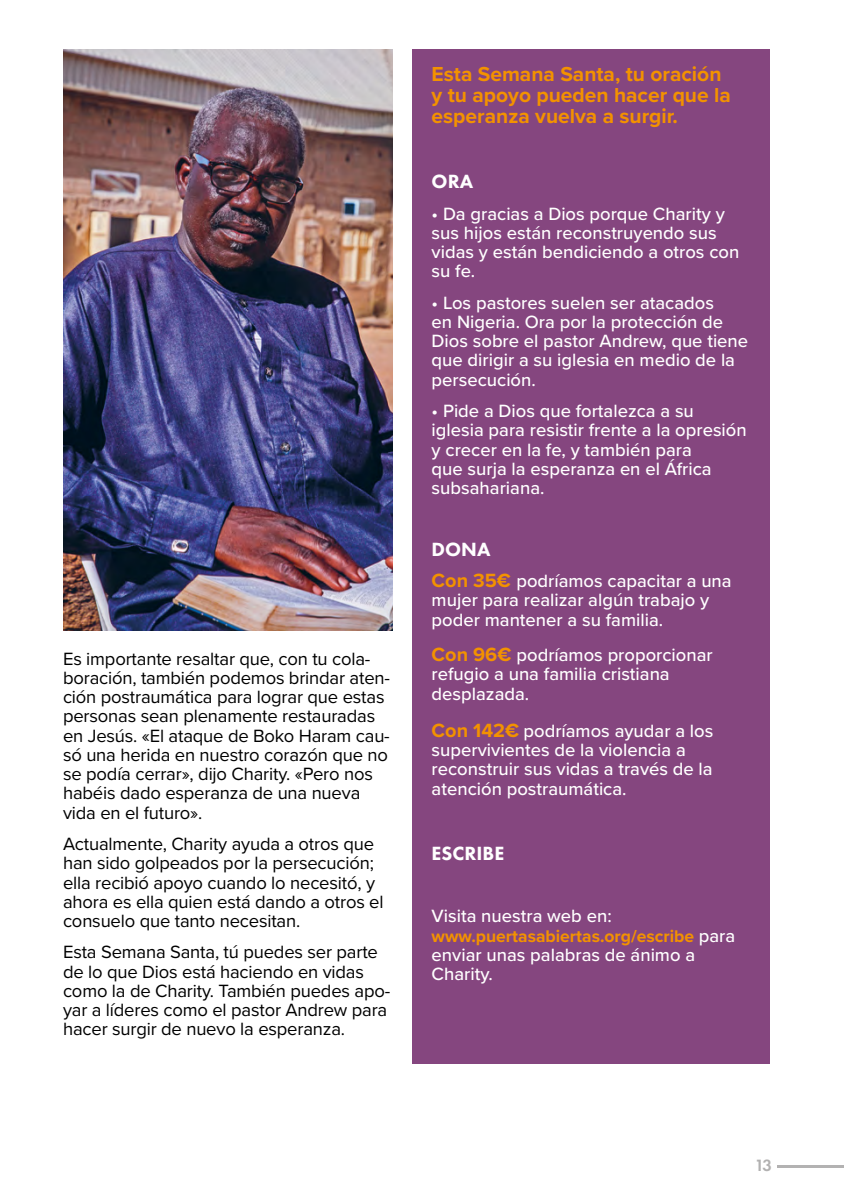
<style>
.page{position:relative;width:844px;height:1191px;background:#fff}
.page>*{position:absolute;margin:0;border:0;box-sizing:border-box;transform-origin:0 0}
.t1{font:700 21px/21px "Proxima Nova";color:#f39200}
.t2{font:800 19.78px "Futura PT";color:#fff}
.t3{font:500 18.38px/19.2px "Proxima Nova";color:#fff}
.t4{font:18.38px/19.2px "Proxima Nova";letter-spacing:-.01em;color:#000}
.t5{font:700 17.5px "Proxima Nova";color:#f39200}
.t6{font:600 16.97px "Futura PT";color:#b2b1b1}
.s1{font-weight:700;font-size:19.78px;color:#f39200}
.s2{font-weight:500;font-size:18.38px;color:#fff}
</style>
<div class="page">
<hr style="left:777px;top:1165px;width:66px;height:2px;background:#b3b2b2">
<div style="left:411px;top:50px;width:358px;height:1013px;background:#85467f"></div>
<img style="left:63px;top:50px;width:329px;height:580px">
<p class="t4" style="left:63px;top:648px;width:328px">Es importante resaltar que, con tu cola&shy;boración, también podemos brindar aten&shy;ción postraumática para lograr que estas personas sean plenamente restauradas en Jesús. «El ataque de Boko Haram cau&shy;só una herida en nuestro corazón que no se podía cerrar», dijo Charity. «Pero nos habéis dado esperanza de una nueva vida en el futuro».</p>
<p class="t4" style="left:63px;top:833px;width:322px">Actualmente, Charity ayuda a otros que han sido golpeados por la persecución; ella recibió apoyo cuando lo necesitó, y ahora es ella quien está dando a otros el consuelo que tanto necesitan.</p>
<p class="t4" style="left:63px;top:941px;width:328px">Esta Semana Santa, tú puedes ser parte de lo que Dios está haciendo en vidas como la de Charity. También puedes apo&shy;yar a líderes como el pastor Andrew para hacer surgir de nuevo la esperanza.</p>
<p class="t1" style="left:431px;top:63px;width:300px">Esta Semana Santa, tu oración y tu apoyo pueden hacer que la esperanza vuelva a surgir.</p>
<p class="t2" style="left:431px;top:169px;width:43px">ORA</p>
<p class="t3" style="left:431px;top:203px;width:309px">• Da gracias a Dios porque Charity y sus hijos están reconstruyendo sus vidas y están bendiciendo a otros con su fe.</p>
<p class="t3" style="left:431px;top:292px;width:318px">• Los pastores suelen ser atacados<br>en Nigeria. Ora por la protección de<br>Dios sobre el pastor Andrew, que tiene que dirigir a su iglesia en medio de la persecución.</p>
<p class="t3" style="left:431px;top:400px;width:316px">• Pide a Dios que fortalezca a su iglesia para resistir frente a la opresión y crecer en la fe, y también para<br>que surja la esperanza en el África subsahariana.</p>
<p class="t2" style="left:431px;top:537px;width:60px">DONA</p>
<p class="t3" style="left:431px;top:570px;width:301px"><span class="s1">Con 35€</span> podríamos capacitar a una mujer para realizar algún trabajo y poder mantener a su familia.</p>
<p class="t3" style="left:431px;top:645px;width:282px"><span class="s1">Con 96€</span> podríamos proporcionar refugio a una familia cristiana desplazada.</p>
<p class="t3" style="left:431px;top:720px;width:283px"><span class="s1">Con 142€</span> podríamos ayudar a los supervivientes de la violencia a reconstruir sus vidas a través de la atención postraumática.</p>
<p class="t2" style="left:431px;top:841px;width:74px">ESCRIBE</p>
<p class="t3" style="left:431px;top:906px;width:181px">Visita nuestra web en:</p>
<p class="t5" style="left:431px;top:923px;width:305px">www.puertasabiertas.org/escribe <span class="s2">para</span></p>
<p class="t3" style="left:431px;top:944px;width:265px">enviar unas palabras de ánimo a<br>Charity.</p>
<p class="t6" style="left:754px;top:1155px;width:19px">13</p>
</div>
